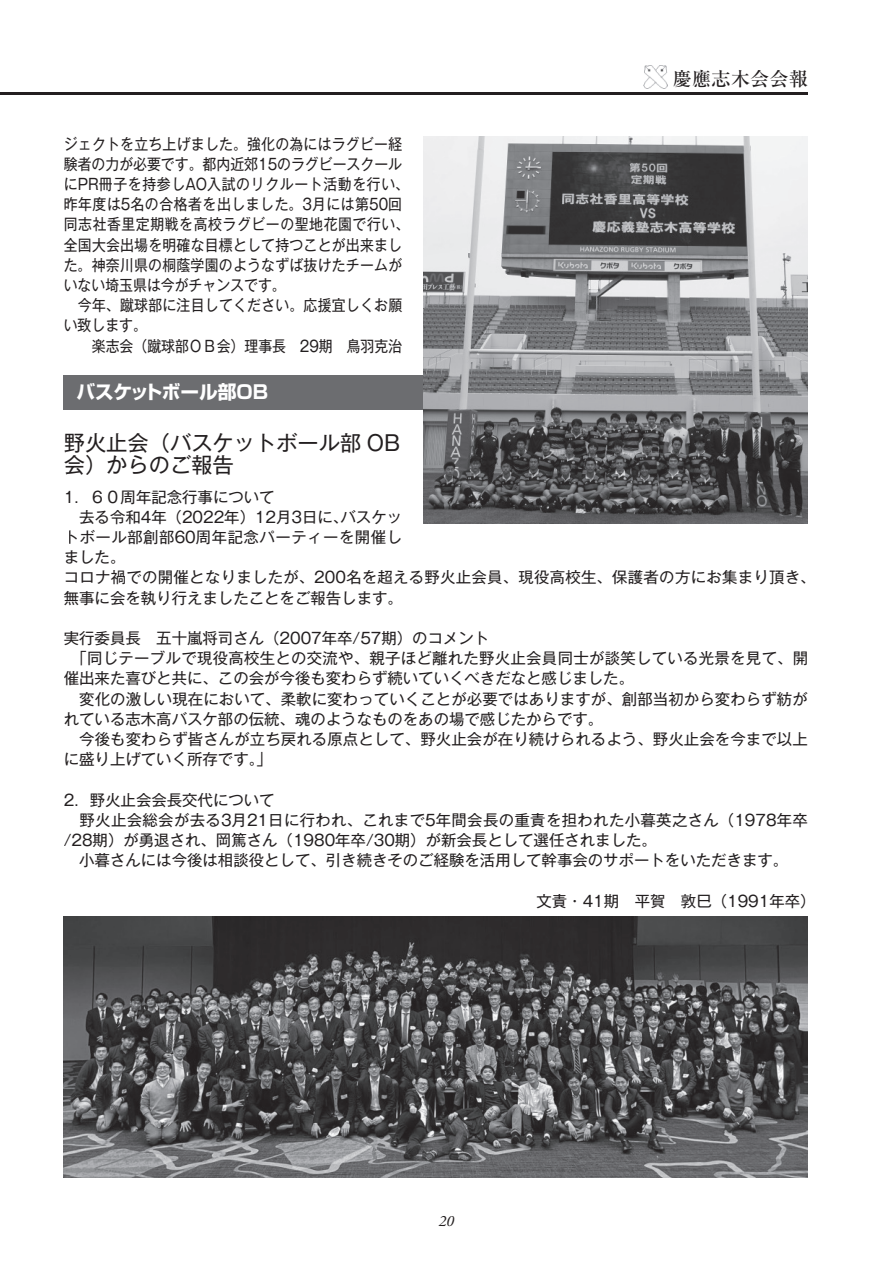
<style>
.page{position:relative;width:893px;height:1263px;background:#fff}
.page>*{position:absolute;margin:0;border:0;box-sizing:border-box;transform-origin:0 0}
.t1{font:21.3px/21.8px "Gothic MB101 Pr 6";color:#231f20}
.t2{font:500 19.2px "Ryumin Pr 6";letter-spacing:.01em;color:#231f20}
.t3{font:700 18.75px "Shin Go Pr 6";letter-spacing:-.005em;color:#fff}
.t4{font:italic 15.9px "Garamond Premr Pro";color:#231f20}
.t5{font:15.45px "Gothic MB101 Pr 6";letter-spacing:.005em;color:#231f20}
.t6{font:15.45px/20.2px "Gothic MB101 Pr 6";letter-spacing:.005em;color:#231f20;scale:.9 1}
.t7{font:15.45px "Gothic MB101 Pr 6";letter-spacing:.03em;color:#231f20}
</style>
<div class="page">
<hr style="left:0;top:92px;width:808px;height:3px;background:#231f20">
<img style="left:644px;top:65px;width:23px;height:24px">
<div style="left:64px;top:375px;width:744px;height:34px;background:#6c6d70"></div>
<img style="left:64px;top:916px;width:744px;height:262px">
<img style="left:423px;top:136px;width:385px;height:388px">
<p class="t2" style="left:673px;top:72px;width:137px">慶應志木会会報</p>
<p class="t6" style="left:64px;top:136px;width:385px">ジェクトを立ち上げました。強化の為にはラグビー経験者の力が必要です。都内近郊15のラグビースクールにPR冊子を持参しAO入試のリクルート活動を行い、昨年度は5名の合格者を出しました。3月には第50回同志社香里定期戦を高校ラグビーの聖地花園で行い、全国大会出場を明確な目標として持つことが出来ました。神奈川県の桐蔭学園のようなずば抜けたチームがいない埼玉県は今がチャンスです。</p>
<p class="t6" style="left:64px;top:297px;width:378px;text-indent:14px">今年、蹴球部に注目してください。応援宜しくお願い致します。</p>
<p class="t6" style="left:92px;top:338px;width:346px">楽志会（蹴球部ＯＢ会）理事長　29期　鳥羽克治</p>
<p class="t3" style="left:77px;top:385px;width:193px">バスケットボール部OB</p>
<h1 class="t1" style="left:64px;top:435px;width:338px">野火止会（バスケットボール部 OB会）からのご報告</h1>
<p class="t5" style="left:64px;top:491px;width:212px">1．６０周年記念行事について</p>
<p class="t5" style="left:79px;top:511px;width:325px">去る令和4年（2022年）12月3日に、バスケッ</p>
<p class="t7" style="left:64px;top:531px;width:340px">トボール部創部60周年記念パーティーを開催し</p>
<p class="t5" style="left:64px;top:551px;width:63px">ました。</p>
<p class="t5" style="left:64px;top:572px;width:753px">コロナ禍での開催となりましたが、200名を超える野火止会員、現役高校生、保護者の方にお集まり頂き、</p>
<p class="t5" style="left:64px;top:592px;width:341px">無事に会を執り行えましたことをご報告します。</p>
<p class="t5" style="left:64px;top:632px;width:427px">実行委員長　五十嵐将司さん（2007年卒/57期）のコメント</p>
<p class="t5" style="left:71px;top:652px;width:738px">「同じテーブルで現役高校生との交流や、親子ほど離れた野火止会員同士が談笑している光景を見て、開</p>
<p class="t5" style="left:64px;top:673px;width:572px">催出来た喜びと共に、この会が今後も変わらず続いていくべきだなと感じました。</p>
<p class="t5" style="left:79px;top:693px;width:730px">変化の激しい現在において、柔軟に変わっていくことが必要ではありますが、創部当初から変わらず紡が</p>
<p class="t5" style="left:64px;top:713px;width:541px">れている志木高バスケ部の伝統、魂のようなものをあの場で感じたからです。</p>
<p class="t5" style="left:79px;top:733px;width:730px">今後も変わらず皆さんが立ち戻れる原点として、野火止会が在り続けられるよう、野火止会を今まで以上</p>
<p class="t5" style="left:64px;top:753px;width:210px">に盛り上げていく所存です。」</p>
<p class="t5" style="left:64px;top:794px;width:212px">2．野火止会会長交代について</p>
<p class="t5" style="left:80px;top:814px;width:730px">野火止会総会が去る3月21日に行われ、これまで5年間会長の重責を担われた小暮英之さん（1978年卒</p>
<p class="t5" style="left:64px;top:834px;width:595px">/28期）が勇退され、岡篤さん（1980年卒/30期）が新会長として選任されました。</p>
<p class="t5" style="left:79px;top:854px;width:711px">小暮さんには今後は相談役として、引き続きそのご経験を活用して幹事会のサポートをいただきます。</p>
<p class="t5" style="left:536px;top:895px;width:281px">文責・41期　平賀　敦巳（1991年卒）</p>
<p class="t4" style="left:439px;top:1211px;width:17px">20</p>
</div>
